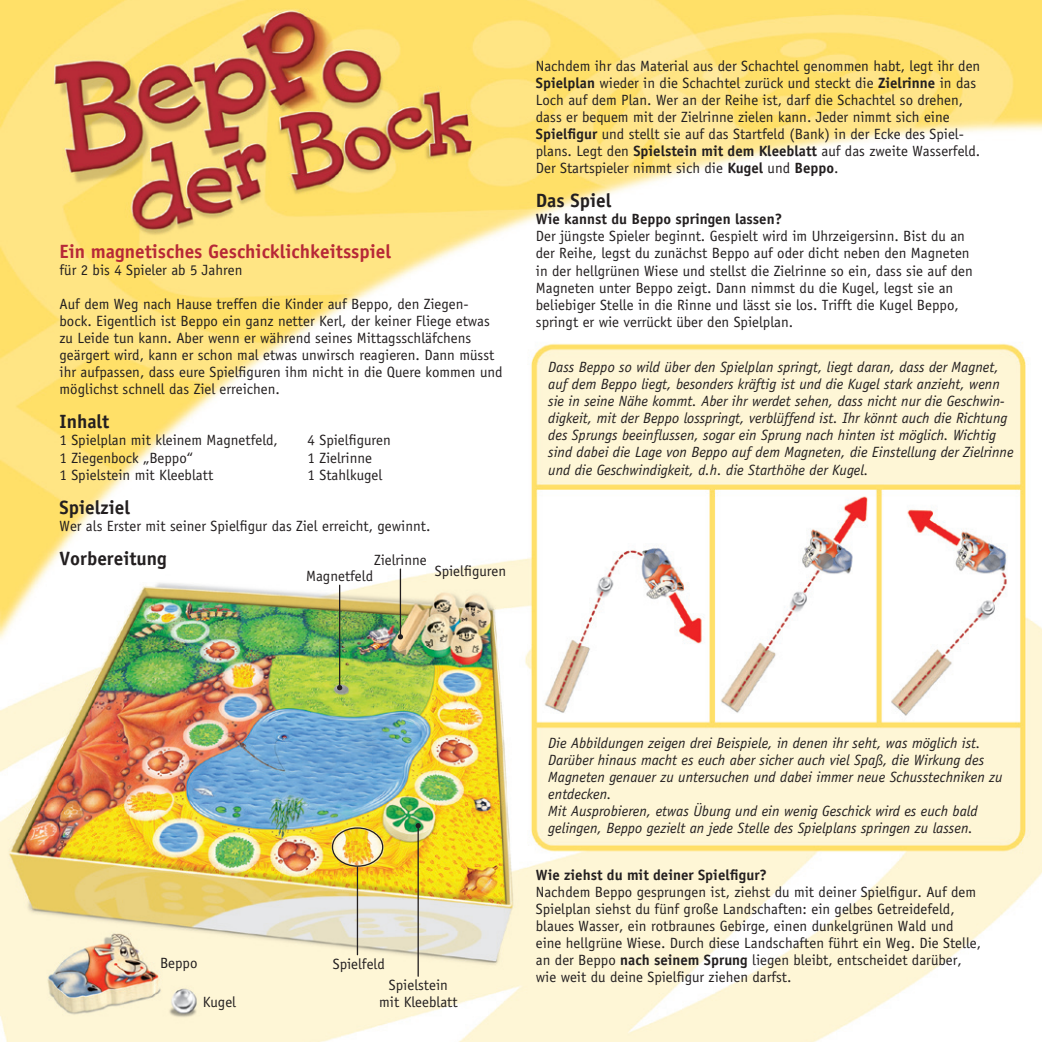
<style>
.page{position:relative;width:1042px;height:1042px;background:#fff}
.page>*{position:absolute;margin:0;border:0;box-sizing:border-box;transform-origin:0 0}
.t1{font:700 19.25px "Officina Sans";color:#b72837}
.t2{font:700 19.25px "Officina Sans";color:#231f20}
.t3{font:14.88px/17.2px "Officina Sans";color:#231f20}
.t4{font:italic 14.88px/17.2px "Officina Sans";color:#231f20}
.t5{font:700 14.88px "Officina Sans";color:#231f20}
.s1{font-weight:700}
</style>
<div class="page">
<img style="left:0;top:0;width:1042px;height:1042px">
<hr style="left:400px;top:569px;width:1px;height:68px;background:#231f20">
<svg style="left:398px;top:634px;width:5px;height:5px"></svg>
<hr style="left:417px;top:825px;width:2px;height:151px;background:#231f20">
<svg style="left:415px;top:823px;width:6px;height:5px"></svg>
<div style="left:332px;top:827px;width:51px;height:40px;border:1px solid #231f20;border-radius:50%"></div>
<hr style="left:357px;top:867px;width:1px;height:87px;background:#231f20">
<hr style="left:339px;top:585px;width:1px;height:103px;background:#231f20">
<svg style="left:337px;top:685px;width:5px;height:5px"></svg>
<p class="t1" style="left:60px;top:239px;width:333px">Ein magnetisches Geschicklichkeitsspiel</p>
<p class="t3" style="left:60px;top:261px;width:184px">für 2 bis 4 Spieler ab 5 Jahren</p>
<p class="t3" style="left:60px;top:295px;width:444px">Auf dem Weg nach Hause treffen die Kinder auf Beppo, den Ziegen&shy;bock. Eigentlich ist Beppo ein ganz netter Kerl, der keiner Fliege etwas zu Leide tun kann. Aber wenn er während seines Mittagsschläfchens geärgert wird, kann er schon mal etwas unwirsch reagieren. Dann müsst ihr aufpassen, dass eure Spielfiguren ihm nicht in die Quere kommen und möglichst schnell das Ziel erreichen.</p>
<p class="t2" style="left:60px;top:410px;width:51px">Inhalt</p>
<p class="t3" style="left:60px;top:432px;width:220px">1 Spielplan mit kleinem Magnetfeld,</p>
<p class="t3" style="left:308px;top:432px;width:85px">4 Spielfiguren</p>
<p class="t3" style="left:60px;top:449px;width:135px">1 Ziegenbock „Beppo“</p>
<p class="t3" style="left:308px;top:449px;width:66px">1 Zielrinne</p>
<p class="t3" style="left:60px;top:466px;width:155px">1 Spielstein mit Kleeblatt</p>
<p class="t3" style="left:308px;top:466px;width:76px">1 Stahlkugel</p>
<p class="t2" style="left:60px;top:495px;width:72px">Spielziel</p>
<p class="t3" style="left:60px;top:517px;width:372px">Wer als Erster mit seiner Spielfigur das Ziel erreicht, gewinnt.</p>
<p class="t2" style="left:60px;top:546px;width:109px">Vorbereitung</p>
<p class="t3" style="left:374px;top:552px;width:54px">Zielrinne</p>
<p class="t3" style="left:435px;top:563px;width:73px">Spielfiguren</p>
<p class="t3" style="left:306px;top:567px;width:68px">Magnetfeld</p>
<p class="t3" style="left:536px;top:57px;width:446px">Nachdem ihr das Material aus der Schachtel genommen habt, legt ihr den <span class="s1">Spielplan</span> wieder in die Schachtel zurück und steckt die <span class="s1">Zielrinne</span> in das Loch auf dem Plan. Wer an der Reihe ist, darf die Schachtel so drehen, dass er bequem mit der Zielrinne zielen kann. Jeder nimmt sich eine <span class="s1">Spielfigur</span> und stellt sie auf das Startfeld (Bank) in der Ecke des Spiel&shy;plans. Legt den <span class="s1">Spielstein mit dem Kleeblatt</span> auf das zweite Wasserfeld.<br>Der Startspieler nimmt sich die <span class="s1">Kugel</span> und <span class="s1">Beppo</span>.</p>
<p class="t2" style="left:536px;top:189px;width:77px">Das Spiel</p>
<p class="t5" style="left:536px;top:210px;width:248px">Wie kannst du Beppo springen lassen?</p>
<p class="t3" style="left:536px;top:228px;width:438px">Der jüngste Spieler beginnt. Gespielt wird im Uhrzeigersinn. Bist du an der Reihe, legst du zunächst Beppo auf oder dicht neben den Magneten in der hellgrünen Wiese und stellst die Zielrinne so ein, dass sie auf den Magneten unter Beppo zeigt. Dann nimmst du die Kugel, legst sie an beliebiger Stelle in die Rinne und lässt sie los. Trifft die Kugel Beppo, springt er wie verrückt über den Spielplan.</p>
<p class="t4" style="left:548px;top:358px;width:467px">Dass Beppo so wild über den Spielplan springt, liegt daran, dass der Magnet, auf dem Beppo liegt, besonders kräftig ist und die Kugel stark anzieht, wenn sie in seine Nähe kommt. Aber ihr werdet sehen, dass nicht nur die Geschwin&shy;digkeit, mit der Beppo losspringt, verblüffend ist. Ihr könnt auch die Richtung des Sprungs beeinflussen, sogar ein Sprung nach hinten ist möglich. Wichtig sind dabei die Lage von Beppo auf dem Magneten, die Einstellung der Zielrinne und die Geschwindigkeit, d.h. die Starthöhe der Kugel.</p>
<p class="t3" style="left:160px;top:954px;width:39px">Beppo</p>
<p class="t3" style="left:203px;top:993px;width:35px">Kugel</p>
<p class="t3" style="left:333px;top:955px;width:54px">Spielfeld</p>
<p class="t3" style="left:379px;top:976px;width:80px;text-align:center">Spielstein mit Kleeblatt</p>
<p class="t4" style="left:548px;top:734px;width:456px">Die Abbildungen zeigen drei Beispiele, in denen ihr seht, was möglich ist.<br>Darüber hinaus macht es euch aber sicher auch viel Spaß, die Wirkung des Magneten genauer zu untersuchen und dabei immer neue Schusstechniken zu entdecken.<br>Mit Ausprobieren, etwas Übung und ein wenig Geschick wird es euch bald gelingen, Beppo gezielt an jede Stelle des Spielplans springen zu lassen.</p>
<p class="t5" style="left:536px;top:865px;width:233px">Wie ziehst du mit deiner Spielfigur?</p>
<p class="t3" style="left:536px;top:883px;width:447px">Nachdem Beppo gesprungen ist, ziehst du mit deiner Spielfigur. Auf dem Spielplan siehst du fünf große Landschaften: ein gelbes Getreidefeld, blaues Wasser, ein rotbraunes Gebirge, einen dunkelgrünen Wald und eine hellgrüne Wiese. Durch diese Landschaften führt ein Weg. Die Stelle, an der Beppo <span class="s1">nach seinem Sprung</span> liegen bleibt, entscheidet darüber, wie weit du deine Spielfigur ziehen darfst.</p>
</div>
